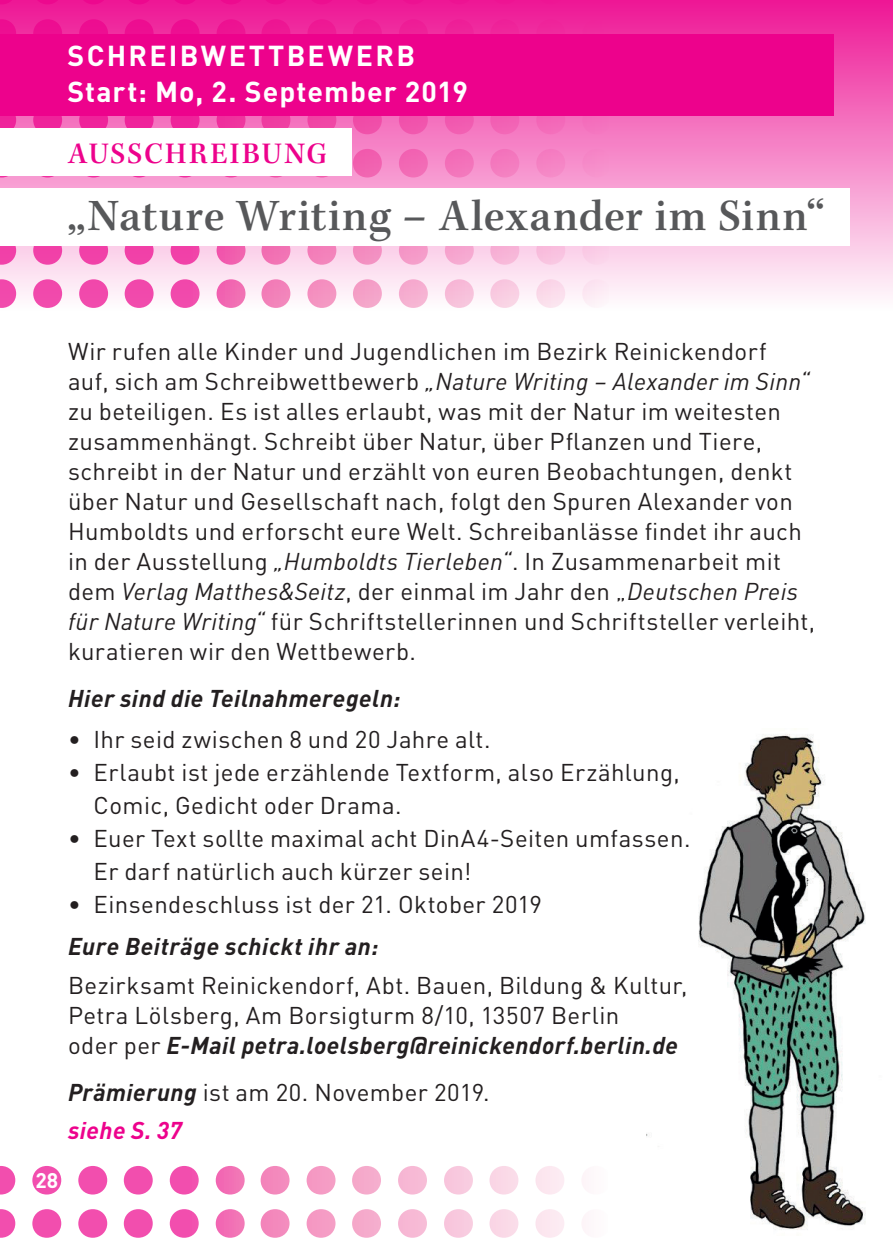
<style>
.page{position:relative;width:893px;height:1259px;background:#fff}
.page>*{position:absolute;margin:0;border:0;box-sizing:border-box;transform-origin:0 0}
.t1{font:700 45px "Kepler Duden FF";letter-spacing:.025em;color:#57585a}
.t2{font:700 30px "Kepler Duden FF";letter-spacing:.06em;color:#ed028c}
.t3{font:700 28.5px/36px "DIN";letter-spacing:.075em;color:#fff}
.t4{font:24px/30px "DIN";letter-spacing:.015em;color:#231f20}
.t5{font:italic 24px "DIN Pro";letter-spacing:.01em;color:#231f20}
.t6{font:italic 700 24px "DIN Pro";letter-spacing:.02em;color:#231f20}
.t7{font:italic 700 24px "DIN Pro";letter-spacing:.02em;color:#ed028c}
.t8{font:700 21px "DIN";color:#fff}
.s1{font-family:"DIN";font-style:normal}
.s2{font-family:"DIN Pro";font-style:italic}
.s3{font-family:"DIN";font-weight:400;font-style:normal}
.s4{font-family:"DIN Pro";font-weight:700;font-style:italic}
</style>
<div class="page">
<img style="left:646px;top:734px;width:220px;height:496px">
<svg style="left:0;top:1166px;width:584px;height:71px"></svg>
<svg style="left:0;top:0;width:893px;height:308px;background:#f588c7"></svg>
<div style="left:0;top:34px;width:833px;height:82px;background:#ed028c"></div>
<div style="left:0;top:129px;width:351px;height:47px;background:#fff"></div>
<div style="left:0;top:188px;width:849px;height:58px;background:#fff"></div>
<p class="t3" style="left:67px;top:37px;width:402px">SCHREIBWETTBEWERB<br>Start: Mo, 2. September 2019</p>
<p class="t2" style="left:67px;top:136px;width:261px">AUSSCHREIBUNG</p>
<h1 class="t1" style="left:67px;top:191px;width:759px">„Nature Writing – Alexander im Sinn“</h1>
<p class="t4" style="left:68px;top:336px;width:700px">Wir rufen alle Kinder und Jugendlichen im Bezirk Reinickendorf</p>
<p class="t5" style="left:68px;top:363px;width:743px"><span class="s1">auf, sich am Schreibwettbewerb</span> „Nature Writing – Alexander im Sinn“</p>
<p class="t4" style="left:68px;top:396px;width:735px">zu beteiligen. Es ist alles erlaubt, was mit der Natur im weitesten zusammenhängt. Schreibt über Natur, über Pflanzen und Tiere, schreibt in der Natur und erzählt von euren Beobachtungen, denkt über Natur und Gesellschaft nach, folgt den Spuren Alexander von Humboldts und erforscht eure Welt. Schreibanlässe findet ihr auch in der Ausstellung <span class="s2">„Humboldts Tierleben“</span>. In Zusammenarbeit mit</p>
<p class="t5" style="left:68px;top:573px;width:732px"><span class="s1">dem</span> Verlag Matthes&amp;Seitz<span class="s1">, der einmal im Jahr den „</span>Deutschen Preis</p>
<p class="t4" style="left:68px;top:606px;width:749px"><span class="s2">für Nature Writing“</span> für Schriftstellerinnen und Schriftsteller verleiht, kuratieren wir den Wettbewerb.</p>
<p class="t6" style="left:68px;top:679px;width:334px">Hier sind die Teilnahmeregeln:</p>
<p class="t4" style="left:68px;top:724px;width:424px">• Ihr seid zwischen 8 und 20 Jahre alt.</p>
<p class="t4" style="left:94px;top:756px;width:588px;line-height:33px;text-indent:-26px">• Erlaubt ist jede erzählende Textform, also Erzählung,<br>Comic, Gedicht oder Drama.</p>
<p class="t4" style="left:94px;top:822px;width:598px;line-height:33px;text-indent:-26px">• Euer Text sollte maximal acht DinA4-Seiten umfassen.<br>Er darf natürlich auch kürzer sein!</p>
<p class="t4" style="left:68px;top:889px;width:475px">• Einsendeschluss ist der 21. Oktober 2019</p>
<p class="t6" style="left:68px;top:927px;width:312px">Eure Beiträge schickt ihr an:</p>
<p class="t4" style="left:68px;top:969px;width:621px">Bezirksamt Reinickendorf, Abt. Bauen, Bildung &amp; Kultur,<br>Petra Lölsberg, Am Borsigturm 8/10, 13507 Berlin</p>
<p class="t6" style="left:68px;top:1026px;width:612px"><span class="s3">oder per</span> E-Mail petra.loelsberg@reinickendorf.berlin.de</p>
<p class="t4" style="left:68px;top:1076px;width:423px"><span class="s4">Prämierung</span> ist am 20. November 2019.</p>
<p class="t7" style="left:68px;top:1111px;width:115px">siehe S. 37</p>
<p class="t8" style="left:35px;top:1167px;width:24px">28</p>
</div>
